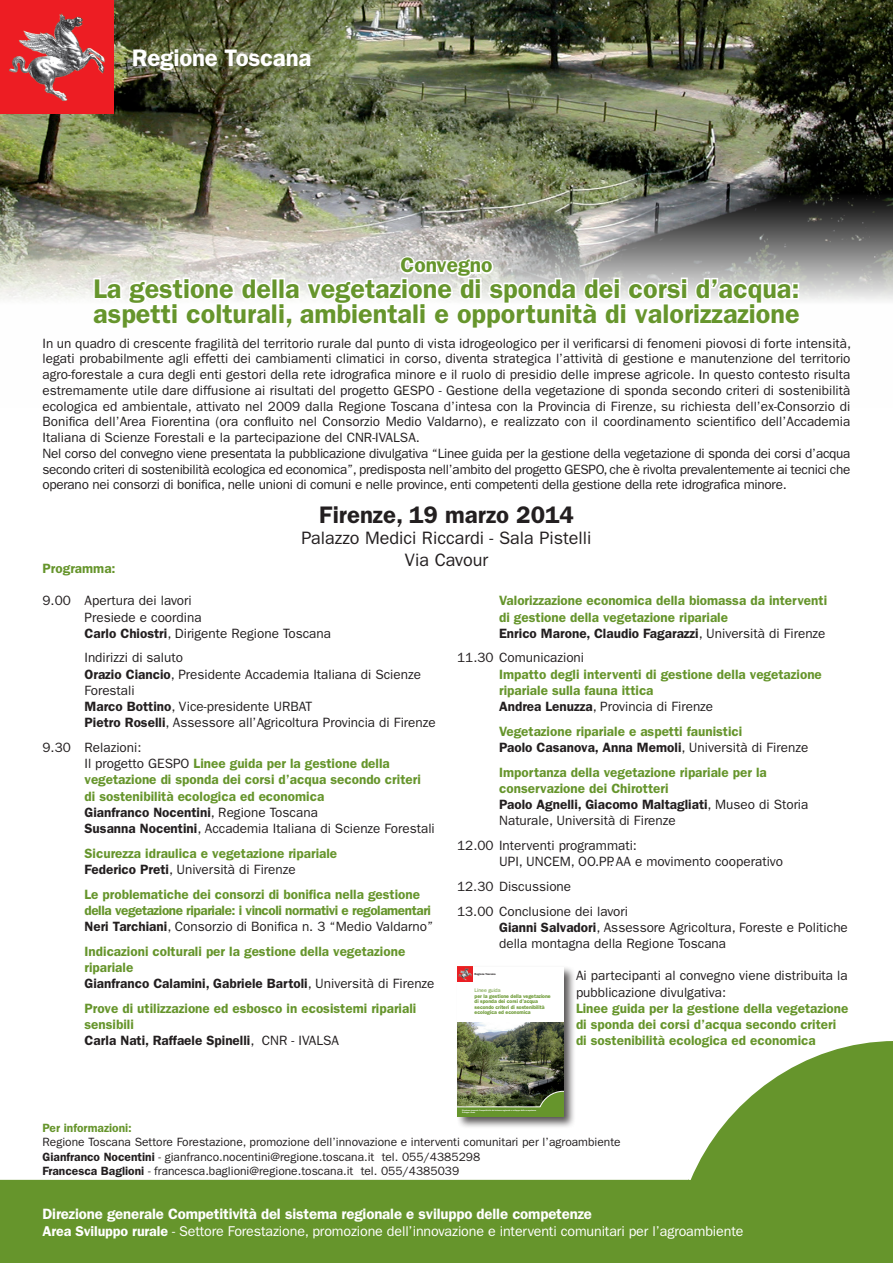
<style>
.page{position:relative;width:893px;height:1263px;background:#fff}
.page>*{position:absolute;margin:0;border:0;box-sizing:border-box;transform-origin:0 0}
.t1{font:600 27px/25.5px "ITC Franklin Gothic Std";color:#66952c}
.t2{font:600 24px "ITC Franklin Gothic Std";color:#231f20}
.t3{font:600 24px "ITC Franklin Gothic Std";letter-spacing:-.01em;color:#fff}
.t4{font:600 21px "ITC Franklin Gothic Std";color:#66952c}
.t5{font:18px/21.6px "ITC Franklin Gothic Std";color:#231f20;text-align:center}
.t6{font:600 15px "ITC Franklin Gothic Std";letter-spacing:-.01em;color:#fff}
.t7{font:14.25px "ITC Franklin Gothic Std";letter-spacing:-.01em;color:#fff}
.t8{font:13.5px/16.2px "ITC Franklin Gothic Std";color:#231f20}
.t9{font:600 13.5px/16.2px "ITC Franklin Gothic Std";color:#66952c}
.t10{font:600 13.5px/16.2px "ITC Franklin Gothic Std";letter-spacing:-.03em;color:#66952c}
.t11{font:12px/14.4px "ITC Franklin Gothic Std";color:#231f20}
.t12{font:600 12px "ITC Franklin Gothic Std";color:#66952c}
.t13{font:600 5.25px/5.6px "ITC Franklin Gothic Std";letter-spacing:-.01em;color:#66952c}
.t14{font:5.25px "ITC Franklin Gothic Std";letter-spacing:-.01em;color:#66952c}
.t15{font:600 2.85px "Franklin Gothic";letter-spacing:-.01em;color:#231f20}
.t16{font:600 1.95px/2.4px "ITC Franklin Gothic Std";color:#fff}
.s1{font-weight:600}
.s2{font-weight:400;color:#231f20}
.s3{color:#231f20}
</style>
<div class="page">
<img style="left:0;top:0;width:893px;height:301px">
<img style="left:0;top:0;width:114px;height:114px">
<svg style="left:0;top:1179px;width:668px;height:84px;background:#7aa348"></svg>
<svg style="left:668px;top:1041px;width:225px;height:222px;fill:#66952c"></svg>
<div style="left:43px;top:1180px;width:714px;height:83px;background:#66952c"></div>
<div style="left:271px;top:278px;width:7px;height:21px;border:3px solid #fff"></div>
<div style="left:278px;top:278px;width:7px;height:21px;border:3px solid #fff"></div>
<svg style="left:91px;top:276px;width:183px;height:25px"></svg>
<svg style="left:282px;top:255px;width:520px;height:46px"></svg>
<div style="left:456px;top:965px;width:120px;height:164px;background:#231f20;opacity:.75"></div>
<div style="left:457px;top:967px;width:106px;height:149px;background:#fff"></div>
<img style="left:457px;top:1023px;width:106px;height:44px">
<img style="left:457px;top:1067px;width:106px;height:49px">
<img style="left:457px;top:967px;width:15px;height:15px">
<h2 class="t3" style="left:132px;top:44px;width:181px">Regione Toscana</h2>
<h3 class="t4" style="left:400px;top:253px;width:93px">Convegno</h3>
<h1 class="t1" style="left:93px;top:276px;width:708px">La gestione della vegetazione di sponda dei corsi d’acqua: aspetti colturali, ambientali e opportunità di valorizzazione</h1>
<p class="t8" style="left:43px;top:335px;width:810px;line-height:15.8px">In un quadro di crescente fragilità del territorio rurale dal punto di vista idrogeologico per il verificarsi di fenomeni piovosi di forte intensità, legati probabilmente agli effetti dei cambiamenti climatici in corso, diventa strategica l’attività di gestione e manutenzione del territorio agro-forestale a cura degli enti gestori della rete idrografica minore e il ruolo di presidio delle imprese agricole. In questo contesto risulta estremamente utile dare diffusione ai risultati del progetto GESPO - Gestione della vegetazione di sponda secondo criteri di sostenibilità ecologica ed ambientale, attivato nel 2009 dalla Regione Toscana d’intesa con la Provincia di Firenze, su richiesta dell’ex-Consorzio di Bonifica dell’Area Fiorentina (ora confluito nel Consorzio Medio Valdarno), e realizzato con il coordinamento scientifico dell’Accademia Italiana di Scienze Forestali e la partecipazione del CNR-IVALSA.<br>Nel corso del convegno viene presentata la pubblicazione divulgativa “Linee guida per la gestione della vegetazione di sponda dei corsi d’acqua secondo criteri di sostenibilità ecologica ed economica”, predisposta nell’ambito del progetto GESPO, che è rivolta prevalentemente ai tecnici che operano nei consorzi di bonifica, nelle unioni di comuni e nelle province, enti competenti della gestione della rete idrografica minore.</p>
<h2 class="t2" style="left:319px;top:500px;width:256px">Firenze, 19 marzo 2014</h2>
<h3 class="t5" style="left:301px;top:527px;width:292px">Palazzo Medici Riccardi - Sala Pistelli<br>Via Cavour</h3>
<p class="t9" style="left:43px;top:560px;width:75px">Programma:</p>
<p class="t8" style="left:85px;top:593px;width:248px;text-indent:-42px">9.00 Apertura dei lavori<br>Presiede e coordina<br><span class="s1">Carlo Chiostri</span>, Dirigente Regione Toscana</p>
<p class="t8" style="left:85px;top:650px;width:353px">Indirizzi di saluto<br><span class="s1">Orazio Ciancio</span>, Presidente Accademia Italiana di Scienze Forestali<br><span class="s1">Marco Bottino</span>, Vice-presidente URBAT<br><span class="s1">Pietro Roselli</span>, Assessore all’Agricoltura Provincia di Firenze</p>
<p class="t9" style="left:85px;top:739px;width:352px;text-indent:-42px"><span class="s2">9.30 Relazioni:<br>Il progetto GESPO</span> Linee guida per la gestione della vegetazione di sponda dei corsi d’acqua secondo criteri di sostenibilità ecologica ed economica<br><span class="s3">Gianfranco Nocentini</span><span class="s2">, Regione Toscana<br></span><span class="s3">Susanna Nocentini</span><span class="s2">, Accademia Italiana di Scienze Forestali</span></p>
<p class="t9" style="left:85px;top:845px;width:254px">Sicurezza idraulica e vegetazione ripariale<br><span class="s3">Federico Preti</span><span class="s2">, Università di Firenze</span></p>
<p class="t10" style="left:85px;top:886px;width:350px">Le problematiche dei consorzi di bonifica nella gestione della vegetazione ripariale: i vincoli normativi e regolamentari<br><span class="s3">Neri Tarchiani</span><span class="s2">, Consorzio di Bonifica n. 3 “Medio Valdarno”</span></p>
<p class="t9" style="left:85px;top:943px;width:352px">Indicazioni colturali per la gestione della vegetazione ripariale<br><span class="s3">Gianfranco Calamini, Gabriele Bartoli</span><span class="s2">, Università di Firenze</span></p>
<p class="t9" style="left:85px;top:1000px;width:333px">Prove di utilizzazione ed esbosco in ecosistemi ripariali sensibili<br><span class="s3">Carla Nati, Raffaele Spinelli</span><span class="s2">, CNR - IVALSA</span></p>
<p class="t9" style="left:499px;top:593px;width:330px">Valorizzazione economica della biomassa da interventi di gestione della vegetazione ripariale<br><span class="s3">Enrico Marone, Claudio Fagarazzi</span><span class="s2">, Università di Firenze</span></p>
<p class="t8" style="left:457px;top:650px;width:129px">11.30 Comunicazioni</p>
<p class="t9" style="left:499px;top:666px;width:324px">Impatto degli interventi di gestione della vegetazione ripariale sulla fauna ittica<br><span class="s3">Andrea Lenuzza</span><span class="s2">, Provincia di Firenze</span></p>
<p class="t9" style="left:499px;top:723px;width:311px">Vegetazione ripariale e aspetti faunistici<br><span class="s3">Paolo Casanova, Anna Memoli</span><span class="s2">, Università di Firenze</span></p>
<p class="t9" style="left:499px;top:764px;width:311px">Importanza della vegetazione ripariale per la conservazione dei Chirotteri<br><span class="s3">Paolo Agnelli, Giacomo Maltagliati</span><span class="s2">, Museo di Storia Naturale, Università di Firenze</span></p>
<p class="t8" style="left:499px;top:837px;width:286px;text-indent:-42px">12.00 Interventi programmati:<br>UPI, UNCEM, OO.PP. AA e movimento cooperativo</p>
<p class="t8" style="left:457px;top:874px;width:172px;line-height:24.8px">12.30 Discussione<br>13.00 Conclusione dei lavori</p>
<p class="t8" style="left:499px;top:919px;width:350px"><span class="s1">Gianni Salvadori</span>, Assessore Agricoltura, Foreste e Politiche della montagna della Regione Toscana</p>
<p class="t8" style="left:576px;top:968px;width:273px">Ai partecipanti al convegno viene distribuita la pubblicazione divulgativa:</p>
<p class="t9" style="left:576px;top:1000px;width:274px">Linee guida per la gestione della vegetazione di sponda dei corsi d’acqua secondo criteri di sostenibilità ecologica ed economica</p>
<p class="t15" style="left:475px;top:972px;width:22px">Regione Toscana</p>
<p class="t14" style="left:475px;top:987px;width:27px">Linee guida</p>
<p class="t13" style="left:475px;top:993px;width:78px">per la gestione della vegetazione di sponda dei corsi d’acqua secondo criteri di sostenibilità ecologica ed economica</p>
<p class="t16" style="left:462px;top:1109px;width:75px">Direzione generale Competitività del sistema regionale e sviluppo delle competenze<br>Sviluppo rurale</p>
<p class="t12" style="left:43px;top:1121px;width:91px">Per informazioni:</p>
<p class="t11" style="left:43px;top:1135px;width:580px">Regione Toscana Settore Forestazione, promozione dell’innovazione e interventi comunitari per l’agroambiente<br><span class="s1">Gianfranco Nocentini</span> - gianfranco.nocentini@regione.toscana.it tel. 055/4385298<br><span class="s1">Francesca Baglioni</span> - francesca.baglioni@regione.toscana.it tel. 055/4385039</p>
<p class="t6" style="left:43px;top:1204px;width:551px">Direzione generale Competitività del sistema regionale e sviluppo delle competenze</p>
<p class="t7" style="left:43px;top:1222px;width:702px"><span class="s1">Area Sviluppo rurale</span> - Settore Forestazione, promozione dell’innovazione e interventi comunitari per l’agroambiente</p>
</div>
